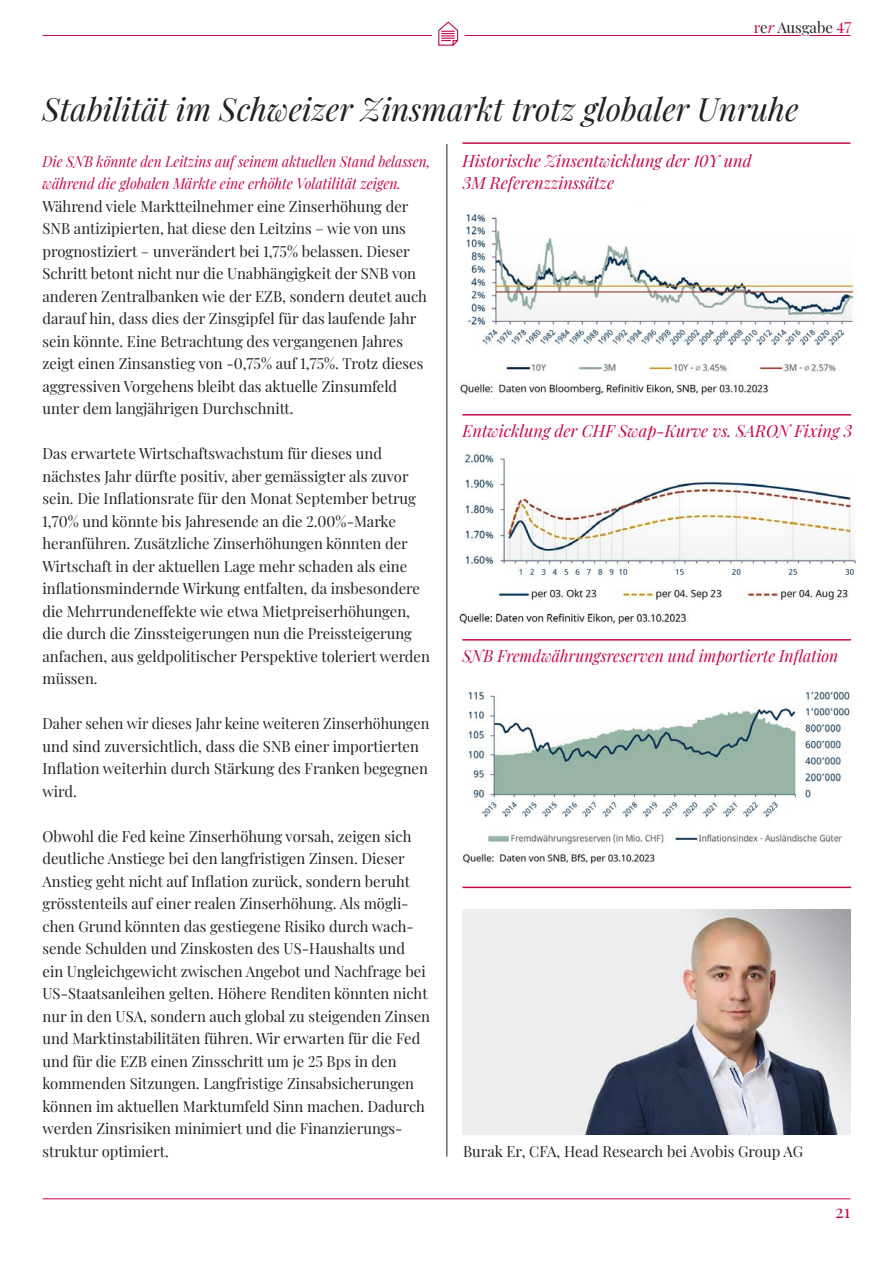
<style>
.page{position:relative;width:893px;height:1263px;background:#fff}
.page>*{position:absolute;margin:0;border:0;box-sizing:border-box;transform-origin:0 0}
.Titel_Inhaltsverzeichnis_incl{font:italic 31.5px "Playfair Display";color:#231f20}
.t1{font:18px "Playfair Display";color:#c40941}
.realestate_report{font:italic 16.5px "Playfair Display";color:#c40941}
.realestate_report-2{font:italic 16.5px "Playfair Display";color:#c40941;scale:.96 1}
.inhalt{font:15px/22.5px "Playfair Display";color:#231f20}
.inhalt-2{font:15px/22.5px "Playfair Display";color:#231f20;scale:.96 1}
.inhalt-3{font:italic 15px/22.5px "Playfair Display";color:#c40941;scale:.92 1}
.s1{color:#c40941}
.s2{font-style:italic;color:#c40941}
</style>
<div class="page">
<hr style="left:446px;top:144px;width:1px;height:1013px;background:#231f20">
<img style="left:460px;top:214px;width:398px;height:182px">
<img style="left:463px;top:691px;width:389px;height:173px">
<img style="left:459px;top:452px;width:397px;height:173px">
<hr style="left:462px;top:142px;width:388px;height:2px;background:#c40941">
<hr style="left:462px;top:414px;width:389px;height:1px;background:#c40941">
<hr style="left:462px;top:639px;width:389px;height:1px;background:#c40941">
<hr style="left:462px;top:886px;width:389px;height:2px;background:#c40941">
<img style="left:462px;top:909px;width:388px;height:225px">
<hr style="left:43px;top:35px;width:758px;height:1px;background:#c40941">
<hr style="left:43px;top:1198px;width:807px;height:1px;background:#c40941">
<hr style="left:809px;top:35px;width:41px;height:1px;background:#c40941">
<svg style="left:432px;top:21px;width:33px;height:25px"></svg>
<p class="inhalt" style="left:754px;top:15px;width:99px"><span class="s1">r</span>e<span class="s2">r</span> Ausgabe <span class="s1">47</span></p>
<p class="Titel_Inhaltsverzeichnis_incl" style="left:43px;top:84px;width:758px">Stabilität im Schweizer Zinsmarkt trotz globaler Unruhe</p>
<p class="inhalt-3" style="left:43px;top:148px;width:423px">Die SNB könnte den Leitzins auf seinem aktuellen Stand belassen, während die globalen Märkte eine erhöhte Volatilität zeigen.</p>
<p class="inhalt" style="left:43px;top:193px;width:386px">Während viele Marktteilnehmer eine Zinserhöhung der SNB antizipierten, hat diese den Leitzins – wie von uns prognostiziert – unverändert bei 1,75% belassen. Dieser Schritt betont nicht nur die Unabhängigkeit der SNB von anderen Zentralbanken wie der EZB, sondern deutet auch darauf hin, dass dies der Zinsgipfel für das laufende Jahr sein könnte. Eine Betrachtung des vergangenen Jahres zeigt einen Zinsanstieg von -0,75% auf 1,75%. Trotz dieses aggressiven Vorgehens bleibt das aktuelle Zinsumfeld unter dem langjährigen Durchschnitt.</p>
<p class="inhalt" style="left:43px;top:441px;width:389px">Das erwartete Wirtschaftswachstum für dieses und nächstes Jahr dürfte positiv, aber gemässigter als zuvor sein. Die Inflationsrate für den Monat September betrug 1,70% und könnte bis Jahresende an die 2.00%-Marke heranführen. Zusätzliche Zinserhöhungen könnten der Wirtschaft in der aktuellen Lage mehr schaden als eine inflationsmindernde Wirkung entfalten, da insbesondere die Mehrrundeneffekte wie etwa Mietpreiserhöhungen, die durch die Zinssteigerungen nun die Preissteigerung anfachen, aus geldpolitischer Perspektive toleriert werden müssen.</p>
<p class="inhalt-2" style="left:43px;top:711px;width:404px">Daher sehen wir dieses Jahr keine weiteren Zinserhöhungen und sind zuversichtlich, dass die SNB einer importierten Inflation weiterhin durch Stärkung des Franken begegnen wird.</p>
<p class="inhalt" style="left:43px;top:823px;width:389px">Obwohl die Fed keine Zinserhöhung vorsah, zeigen sich deutliche Anstiege bei den langfristigen Zinsen. Dieser Anstieg geht nicht auf Inflation zurück, sondern beruht grösstenteils auf einer realen Zinserhöhung. Als mögli&shy;chen Grund könnten das gestiegene Risiko durch wach&shy;sende Schulden und Zinskosten des US-Haushalts und<br>ein Ungleichgewicht zwischen Angebot und Nachfrage bei US-Staatsanleihen gelten. Höhere Renditen könnten nicht nur in den USA, sondern auch global zu steigenden Zinsen und Marktinstabilitäten führen. Wir erwarten für die Fed und für die EZB einen Zinsschritt um je 25 Bps in den kommenden Sitzungen. Langfristige Zinsabsicherungen können im aktuellen Marktumfeld Sinn machen. Dadurch werden Zinsrisiken minimiert und die Finanzierungs&shy;struktur optimiert.</p>
<p class="realestate_report" style="left:462px;top:148px;width:291px">Historische Zinsentwicklung der 10Y und</p>
<p class="realestate_report" style="left:462px;top:170px;width:153px">3M Referenzzinssätze</p>
<p class="realestate_report" style="left:462px;top:418px;width:392px">Entwicklung der CHF Swap-Kurve vs. SARON Fixing 3</p>
<p class="realestate_report-2" style="left:462px;top:643px;width:393px">SNB Fremdwährungsreserven und importierte Inflation</p>
<p class="inhalt" style="left:463px;top:1138px;width:342px">Burak Er, CFA, Head Research bei Avobis Group AG</p>
<p class="t1" style="left:835px;top:1197px;width:17px">21</p>
</div>
